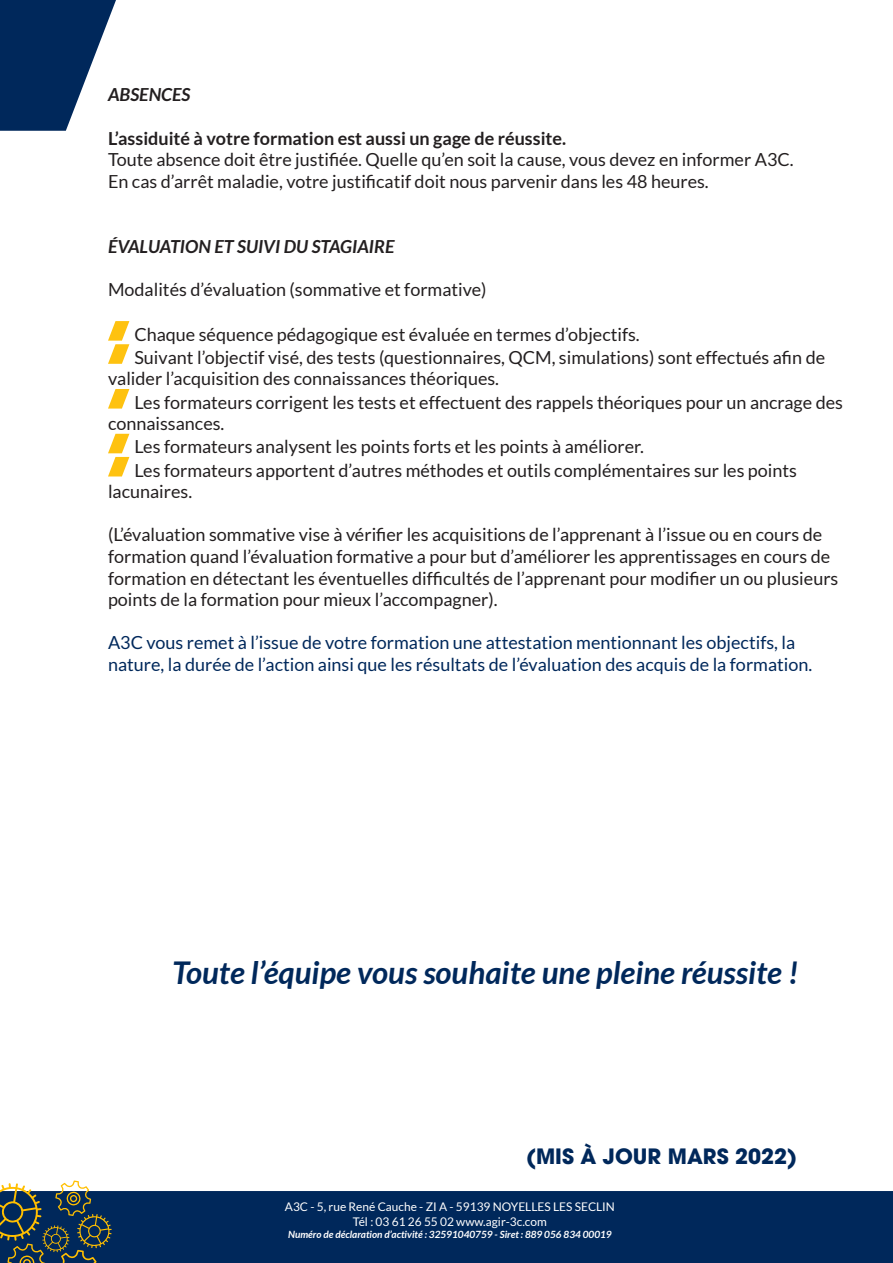
<style>
.page{position:relative;width:893px;height:1263px;background:#fff}
.page>*{position:absolute;margin:0;border:0;box-sizing:border-box;transform-origin:0 0}
.t1{font:italic 700 31.35px "Lato";color:#00285b}
.t2{font:700 21px "Avant Garde";color:#00285b}
.t3{font:18px/21.6px "Lato";color:#231f20}
.t4{font:18px/21.6px "Lato";color:#00285b}
.t5{font:700 18px "Lato";color:#231f20}
.t6{font:italic 700 18px "Lato";color:#231f20}
.t7{font:11.85px "Lato";color:#fff}
.t8{font:italic 700 9.9px "Lato";color:#fff}
</style>
<div class="page">
<svg style="left:0;top:0;width:116px;height:131px"></svg>
<svg style="left:108px;top:321px;width:21px;height:43px"></svg>
<svg style="left:108px;top:389px;width:21px;height:20px"></svg>
<svg style="left:108px;top:434px;width:21px;height:42px"></svg>
<div style="left:0;top:1191px;width:893px;height:72px;background:#00285b"></div>
<svg style="left:0;top:1180px;width:112px;height:83px"></svg>
<p class="t6" style="left:108px;top:85px;width:84px">ABSENCES</p>
<p class="t5" style="left:108px;top:128px;width:460px">L’assiduité à votre formation est aussi un gage de réussite.</p>
<p class="t3" style="left:108px;top:149px;width:687px">Toute absence doit être justifiée. Quelle qu’en soit la cause, vous devez en informer A3C.</p>
<p class="t3" style="left:108px;top:170px;width:602px">En cas d’arrêt maladie, votre justificatif doit nous parvenir dans les 48 heures.</p>
<p class="t6" style="left:108px;top:236px;width:288px">ÉVALUATION ET SUIVI DU STAGIAIRE</p>
<p class="t3" style="left:108px;top:278px;width:380px">Modalités d’évaluation (sommative et formative)</p>
<p class="t3" style="left:134px;top:323px;width:507px">Chaque séquence pédagogique est évaluée en termes d’objectifs.</p>
<p class="t3" style="left:108px;top:346px;width:719px;text-indent:26px">Suivant l’objectif visé, des tests (questionnaires, QCM, simulations) sont effectués afin de valider l’acquisition des connaissances théoriques.</p>
<p class="t3" style="left:108px;top:391px;width:736px;text-indent:26px">Les formateurs corrigent les tests et effectuent des rappels théoriques pour un ancrage des connaissances.</p>
<p class="t3" style="left:134px;top:436px;width:511px">Les formateurs analysent les points forts et les points à améliorer.</p>
<p class="t3" style="left:108px;top:459px;width:691px;text-indent:26px">Les formateurs apportent d’autres méthodes et outils complémentaires sur les points lacunaires.</p>
<p class="t3" style="left:108px;top:524px;width:732px">(L’évaluation sommative vise à vérifier les acquisitions de l’apprenant à l’issue ou en cours de formation quand l’évaluation formative a pour but d’améliorer les apprentissages en cours de formation en détectant les éventuelles difficultés de l’apprenant pour modifier un ou plusieurs points de la formation pour mieux l’accompagner).</p>
<p class="t4" style="left:108px;top:632px;width:706px">A3C vous remet à l’issue de votre formation une attestation mentionnant les objectifs, la nature, la durée de l’action ainsi que les résultats de l’évaluation des acquis de la formation.</p>
<p class="t1" style="left:172px;top:955px;width:628px">Toute l’équipe vous souhaite une pleine réussite !</p>
<p class="t2" style="left:526px;top:1142px;width:272px">(MIS À JOUR MARS 2022)</p>
<p class="t7" style="left:285px;top:1200px;width:332px">A3C - 5, rue René Cauche - ZI A - 59139 NOYELLES LES SECLIN</p>
<p class="t7" style="left:353px;top:1215px;width:195px">Tél : 03 61 26 55 02 www.agir-3c.com</p>
<p class="t8" style="left:288px;top:1228px;width:325px">Numéro de déclaration d’activité : 32591040759 - Siret : 889 056 834 00019</p>
</div>
